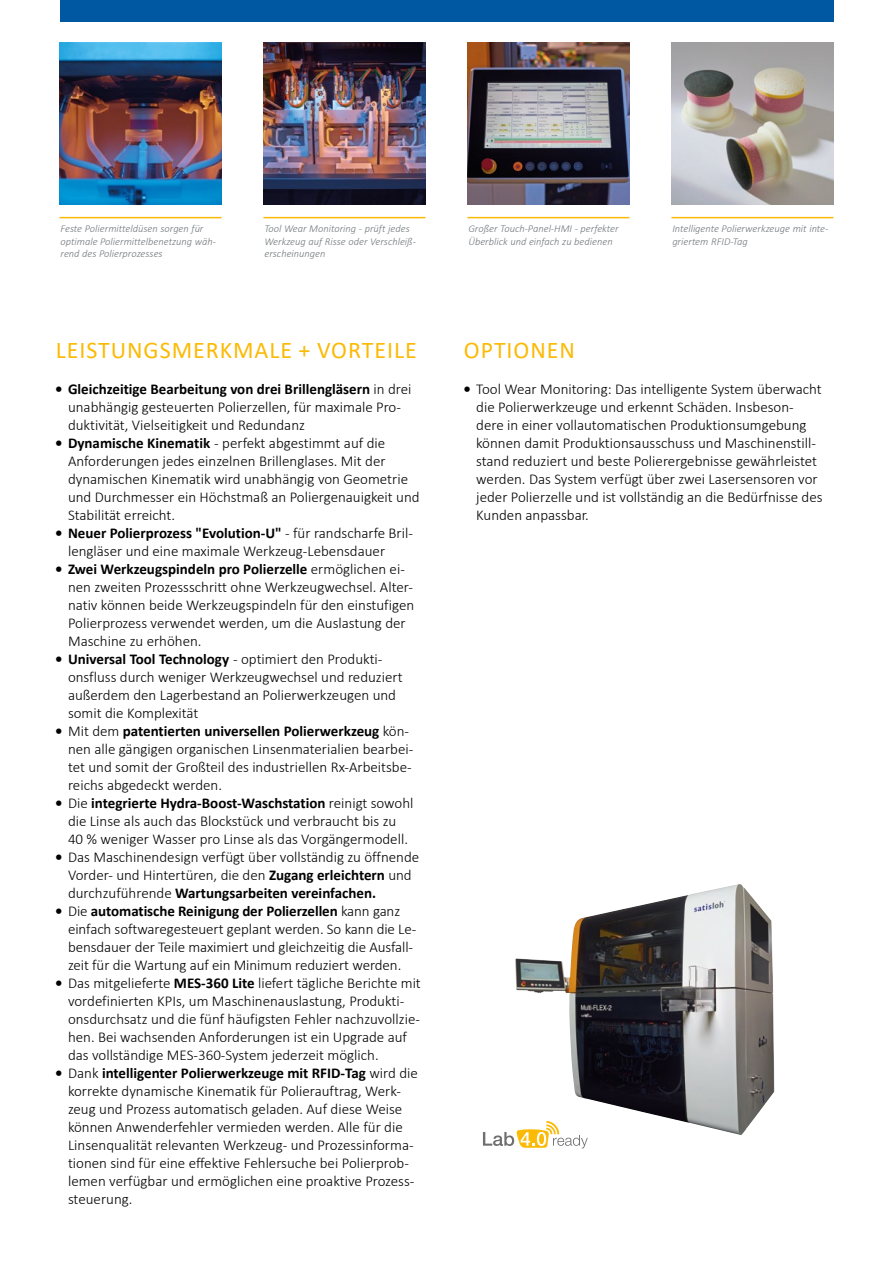
<style>
.page{position:relative;width:893px;height:1263px;background:#fff}
.page>*{position:absolute;margin:0;border:0;box-sizing:border-box;transform-origin:0 0}
.t1{font:24px "Calibri";letter-spacing:.04em;color:#fbba05}
.t2{font:300 15px/18px "Calibri";color:#000}
.t3{font:italic 300 10.5px/12.6px "Calibri";color:#71777a}
.s1{font-weight:700}
</style>
<div class="page">
<img style="left:515px;top:884px;width:259px;height:251px">
<svg style="left:483px;top:1121px;width:105px;height:27px"></svg>
<div style="left:60px;top:0;width:773px;height:21px;background:#0058a2"></div>
<img style="left:671px;top:43px;width:162px;height:162px">
<img style="left:467px;top:43px;width:162px;height:162px">
<hr style="left:60px;top:217px;width:162px;height:1px;background:#fbba05">
<hr style="left:263px;top:217px;width:163px;height:1px;background:#fbba05">
<hr style="left:467px;top:217px;width:162px;height:1px;background:#fbba05">
<hr style="left:671px;top:217px;width:162px;height:1px;background:#fbba05">
<img style="left:263px;top:43px;width:163px;height:162px">
<img style="left:60px;top:43px;width:162px;height:162px">
<p class="t3" style="left:60px;top:222px;width:157px">Feste Poliermitteldüsen sorgen für optimale Poliermittelbenetzung wäh&shy;rend des Polierprozesses</p>
<p class="t3" style="left:468px;top:222px;width:152px">Großer Touch-Panel-HMI - perfekter<br>Überblick und einfach zu bedienen</p>
<p class="t3" style="left:264px;top:222px;width:147px">Tool Wear Monitoring - prüft jedes</p>
<p class="t3" style="left:264px;top:235px;width:153px">Werkzeug auf Risse oder Verschleiß&shy;erscheinungen</p>
<p class="t3" style="left:672px;top:222px;width:158px">Intelligente Polierwerkzeuge mit inte&shy;griertem RFID-Tag</p>
<p class="t1" style="left:56px;top:334px;width:363px">LEISTUNGSMERKMALE + VORTEILE</p>
<p class="t2" style="left:68px;top:380px;width:345px;text-indent:-13px"><span class="s1">• Gleichzeitige Bearbeitung von drei Brillengläsern</span> in drei unabhängig gesteuerten Polierzellen, für maximale Pro&shy;duktivität, Vielseitigkeit und Redundanz</p>
<p class="t2" style="left:68px;top:434px;width:353px;text-indent:-13px"><span class="s1">• Dynamische Kinematik</span> - perfekt abgestimmt auf die Anforderungen jedes einzelnen Brillenglases. Mit der dynamischen Kinematik wird unabhängig von Geometrie und Durchmesser ein Höchstmaß an Poliergenauigkeit und Stabilität erreicht.</p>
<p class="t2" style="left:68px;top:524px;width:346px;text-indent:-13px"><span class="s1">• Neuer Polierprozess "Evolution-U"</span> - für randscharfe Bril&shy;lengläser und eine maximale Werkzeug-Lebensdauer</p>
<p class="t2" style="left:68px;top:560px;width:348px;text-indent:-13px"><span class="s1">• Zwei Werkzeugspindeln pro Polierzelle</span> ermöglichen ei&shy;nen zweiten Prozessschritt ohne Werkzeugwechsel. Alter&shy;nativ können beide Werkzeugspindeln für den einstufigen Polierprozess verwendet werden, um die Auslastung der Maschine zu erhöhen.</p>
<p class="t2" style="left:68px;top:650px;width:336px;text-indent:-13px"><span class="s1">• Universal Tool Technology</span> - optimiert den Produkti&shy;onsfluss durch weniger Werkzeugwechsel und reduziert außerdem den Lagerbestand an Polierwerkzeugen und somit die Komplexität</p>
<p class="t2" style="left:68px;top:722px;width:347px;text-indent:-13px"><span class="s1">•</span> Mit dem <span class="s1">patentierten universellen Polierwerkzeug</span> kön&shy;nen alle gängigen organischen Linsenmaterialien bearbei&shy;tet und somit der Großteil des industriellen Rx-Arbeitsbe&shy;reichs abgedeckt werden.</p>
<p class="t2" style="left:55px;top:794px;width:360px;text-align:center"><span class="s1">•</span> Die <span class="s1">integrierte Hydra-Boost-Waschstation</span> reinigt sowohl die Linse als auch das Blockstück und verbraucht bis zu<br>40 % weniger Wasser pro Linse als das Vorgängermodell.</p>
<p class="t2" style="left:68px;top:848px;width:353px;text-indent:-13px"><span class="s1">•</span> Das Maschinendesign verfügt über vollständig zu öffnende<br>Vorder- und Hintertüren, die den <span class="s1">Zugang erleichtern</span> und durchzuführende <span class="s1">Wartungsarbeiten vereinfachen.</span></p>
<p class="t2" style="left:68px;top:902px;width:350px;text-indent:-13px"><span class="s1">•</span> Die <span class="s1">automatische Reinigung der Polierzellen</span> kann ganz einfach softwaregesteuert geplant werden. So kann die Le&shy;bensdauer der Teile maximiert und gleichzeitig die Ausfall&shy;zeit für die Wartung auf ein Minimum reduziert werden.</p>
<p class="t2" style="left:68px;top:974px;width:354px;text-indent:-13px"><span class="s1">•</span> Das mitgelieferte <span class="s1">MES-360 Lite</span> liefert tägliche Berichte mit vordefinierten KPIs, um Maschinenauslastung, Produkti&shy;onsdurchsatz und die fünf häufigsten Fehler nachzuvollzie&shy;hen. Bei wachsenden Anforderungen ist ein Upgrade auf das vollständige MES-360-System jederzeit möglich.</p>
<p class="t2" style="left:68px;top:1064px;width:351px;text-indent:-13px"><span class="s1">•</span> Dank <span class="s1">intelligenter Polierwerkzeuge mit RFID-Tag</span> wird die korrekte dynamische Kinematik für Polierauftrag, Werk&shy;zeug und Prozess automatisch geladen. Auf diese Weise können Anwenderfehler vermieden werden. Alle für die Linsenqualität relevanten Werkzeug- und Prozessinforma&shy;tionen sind für eine effektive Fehlersuche bei Polierprob&shy;lemen verfügbar und ermöglichen eine proaktive Prozess&shy;steuerung.</p>
<p class="t1" style="left:464px;top:334px;width:113px">OPTIONEN</p>
<p class="t2" style="left:476px;top:380px;width:348px;text-indent:-13px"><span class="s1">•</span> Tool Wear Monitoring: Das intelligente System überwacht die Polierwerkzeuge und erkennt Schäden. Insbeson&shy;dere in einer vollautomatischen Produktionsumgebung können damit Produktionsausschuss und Maschinenstill&shy;stand reduziert und beste Polierergebnisse gewährleistet werden. Das System verfügt über zwei Lasersensoren vor jeder Polierzelle und ist vollständig an die Bedürfnisse des Kunden anpassbar.</p>
</div>
